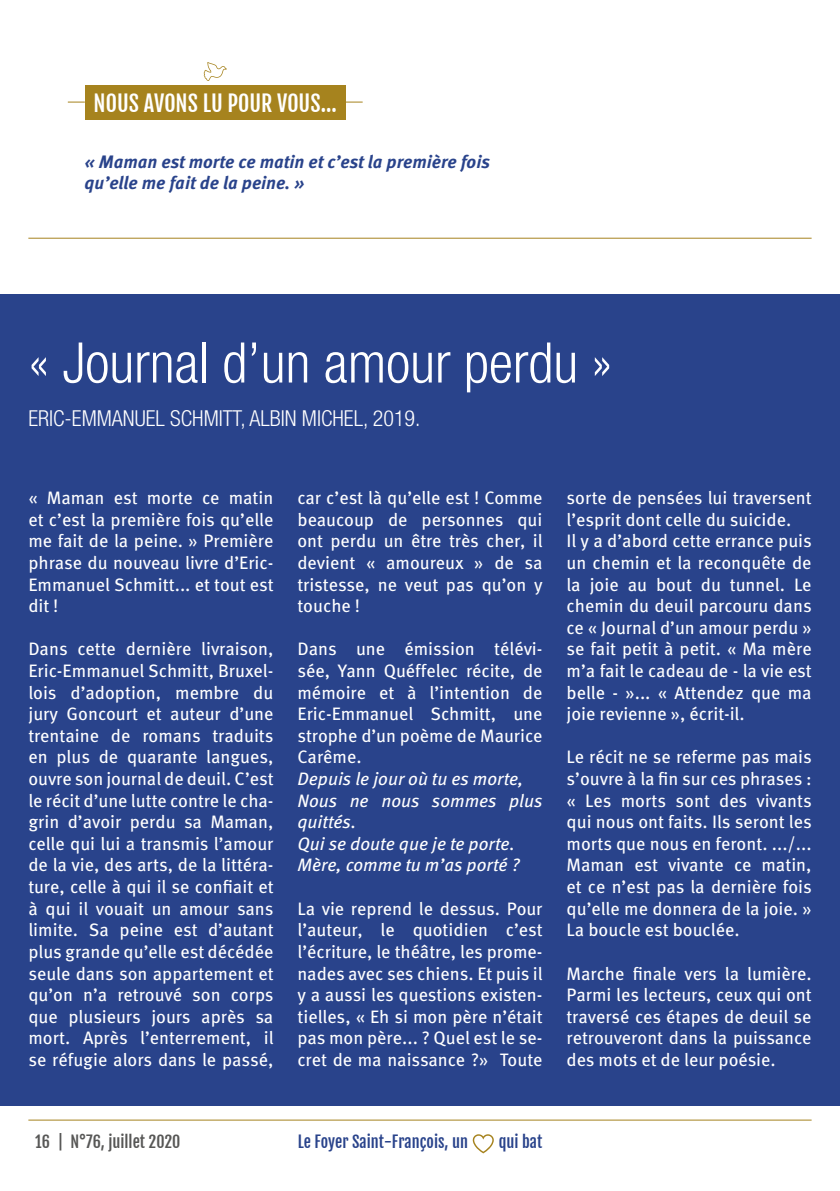
<style>
.page{position:relative;width:840px;height:1191px;background:#fff}
.page>*{position:absolute;margin:0;border:0;box-sizing:border-box;transform-origin:0 0}
.t1{font:300 condensed 56px "Helvetica Neue LT Std";color:#fff}
.t2{font:300 condensed 22px "Helvetica Neue LT Std";color:#fff}
.t3{font:22px "Fjalla One";color:#fff}
.t4{font:18px/21.6px "Meta Hebrew";color:#fff;text-align:justify}
.t5{font:italic 18px/21.6px "Meta Hebrew";color:#fff}
.t6{font:italic 700 18px/21.6px "Meta Hebrew";color:#29438b}
.t7{font:16px "Fjalla One";color:#29438b}
.t8{font:16px "Fjalla One";color:#575756}
</style>
<div class="page">
<div style="left:0;top:295px;width:839px;height:811px;background:#29438b"></div>
<hr style="left:28px;top:238px;width:783px;height:1px;background:#a6831e">
<svg style="left:472px;top:1134px;width:21px;height:19px"></svg>
<hr style="left:28px;top:1119px;width:783px;height:1px;background:#a6831e">
<svg style="left:68px;top:102px;width:17px;height:1px"></svg>
<div style="left:85px;top:85px;width:260px;height:34px;background:#a6831e"></div>
<svg style="left:345px;top:102px;width:17px;height:1px"></svg>
<svg style="left:204px;top:62px;width:22px;height:19px"></svg>
<p class="t3" style="left:94px;top:90px;width:244px">NOUS AVONS LU POUR VOUS...</p>
<p class="t6" style="left:84px;top:151px;width:407px">« Maman est morte ce matin et c’est la première fois qu’elle me fait de la peine. »</p>
<h1 class="t1" style="left:28px;top:330px;width:585px">« Journal d’un amour perdu »</h1>
<p class="t2" style="left:28px;top:405px;width:393px">ERIC-EMMANUEL SCHMITT, ALBIN MICHEL, 2019.</p>
<p class="t4" style="left:28px;top:488px;width:246px">« Maman est morte ce matin et c’est la première fois qu’elle me fait de la peine. » Première phrase du nouveau livre d’Eric-Emmanuel Schmitt... et tout est dit !</p>
<p class="t4" style="left:28px;top:639px;width:246px">Dans cette dernière livraison, Eric-Emmanuel Schmitt, Bruxel&shy;lois d’adoption, membre du jury Goncourt et auteur d’une trentaine de romans traduits en plus de quarante langues, ouvre son journal de deuil. C’est le récit d’une lutte contre le cha&shy;grin d’avoir perdu sa Maman, celle qui lui a transmis l’amour de la vie, des arts, de la littéra&shy;ture, celle à qui il se confiait et à qui il vouait un amour sans limite. Sa peine est d’autant plus grande qu’elle est décédée seule dans son appartement et qu’on n’a retrouvé son corps que plusieurs jours après sa mort. Après l’enterrement, il se réfugie alors dans le passé,</p>
<p class="t4" style="left:297px;top:488px;width:246px">car c’est là qu’elle est ! Comme beaucoup de personnes qui ont perdu un être très cher, il devient « amoureux » de sa tristesse, ne veut pas qu’on y touche !</p>
<p class="t4" style="left:297px;top:639px;width:246px">Dans une émission télévi&shy;sée, Yann Quéffelec récite, de mémoire et à l’intention de Eric-Emmanuel Schmitt, une strophe d’un poème de Maurice Carême.</p>
<p class="t5" style="left:297px;top:768px;width:246px">Depuis le jour où tu es morte,<br>Nous ne nous sommes plus quittés.<br>Qui se doute que je te porte.<br>Mère, comme tu m’as porté ?</p>
<p class="t4" style="left:297px;top:898px;width:246px">La vie reprend le dessus. Pour l’auteur, le quotidien c’est l’écriture, le théâtre, les prome&shy;nades avec ses chiens. Et puis il y a aussi les questions existen&shy;tielles, « Eh si mon père n’était pas mon père... ? Quel est le se&shy;cret de ma naissance ?» Toute</p>
<p class="t4" style="left:566px;top:488px;width:246px;text-align:left">sorte de pensées lui traversent l’esprit dont celle du suicide.<br>Il y a d’abord cette errance puis un chemin et la reconquête de la joie au bout du tunnel. Le chemin du deuil parcouru dans ce « Journal d’un amour perdu » se fait petit à petit. « Ma mère m’a fait le cadeau de - la vie est belle - »... « Attendez que ma joie revienne », écrit-il.</p>
<p class="t4" style="left:566px;top:747px;width:246px">Le récit ne se referme pas mais s’ouvre à la fin sur ces phrases : « Les morts sont des vivants qui nous ont faits. Ils seront les morts que nous en feront. .../...<br>Maman est vivante ce matin, et ce n’est pas la dernière fois qu’elle me donnera de la joie. » La boucle est bouclée.</p>
<p class="t4" style="left:566px;top:963px;width:246px">Marche finale vers la lumière.<br>Parmi les lecteurs, ceux qui ont traversé ces étapes de deuil se retrouveront dans la puissance des mots et de leur poésie.</p>
<p class="t8" style="left:35px;top:1132px;width:147px">16 | N°76, juillet 2020</p>
<p class="t7" style="left:297px;top:1132px;width:172px">Le Foyer Saint-François, un</p>
<p class="t7" style="left:498px;top:1132px;width:45px">qui bat</p>
</div>
